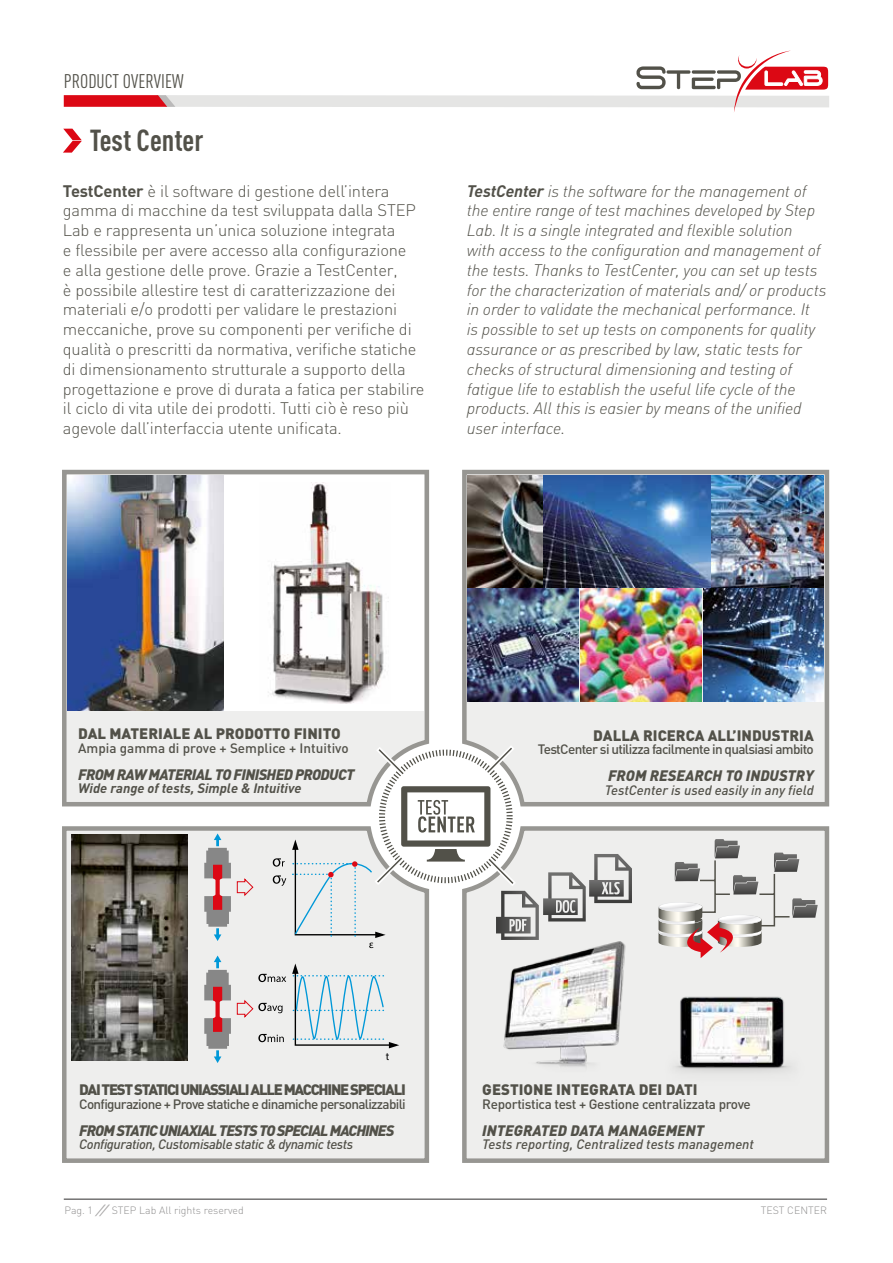
<style>
.page{position:relative;width:893px;height:1263px;background:#fff}
.page>*{position:absolute;margin:0;border:0;box-sizing:border-box;transform-origin:0 0}
.t1{font:700 30px "DIN Cond";color:#525149}
.t2{font:19.5px "DIN Cond";color:#525149}
.t3{font:300 16.5px/19.8px "DIN";letter-spacing:-.01em;color:#525149}
.t4{font:16.5px/19.8px "DIN Light Italic Alt";letter-spacing:-.01em;color:#525149}
.t5{font:900 15px "DIN";color:#525149}
.t6{font:italic 900 15px "DIN";color:#525149}
.t7{font:900 15px "DIN";letter-spacing:-.085em;color:#525149}
.t8{font:italic 900 15px "DIN";letter-spacing:-.06em;color:#525149}
.t9{font:italic 900 15px "DIN";letter-spacing:-.04em;color:#525149}
.t10{font:500 13.5px "DIN";letter-spacing:-.05em;color:#525149}
.t11{font:italic 500 13.5px "DIN";color:#525149}
.t12{font:italic 500 13.5px "DIN";letter-spacing:-.03em;color:#525149}
.t13{font:500 13.5px "DIN";letter-spacing:-.025em;color:#525149}
.t14{font:500 13.5px "DIN";color:#525149}
.t15{font:italic 700 13.5px "DIN";color:#525149}
.t16{font:10.95px "Myriad Pro";color:#000}
.t17{font:300 10.5px "DIN";color:#908f8f}
.s1{font-weight:700}
.s2{font-family:"DIN";font-weight:700;font-style:italic}
</style>
<div class="page">
<hr style="left:64px;top:1198px;width:763px;height:2px;background:#747373">
<svg style="left:64px;top:51px;width:765px;height:61px"></svg>
<svg style="left:95px;top:1204px;width:15px;height:12px"></svg>
<svg style="left:63px;top:129px;width:19px;height:24px"></svg>
<svg style="left:62px;top:469px;width:368px;height:338px;background:#dededd"></svg>
<svg style="left:462px;top:469px;width:368px;height:338px;background:#dad9d8"></svg>
<svg style="left:62px;top:826px;width:368px;height:337px;background:#e4e4e3"></svg>
<svg style="left:462px;top:826px;width:368px;height:337px;background:#e5e5e4"></svg>
<img style="left:712px;top:475px;width:112px;height:112px">
<img style="left:468px;top:475px;width:242px;height:112px">
<img style="left:581px;top:589px;width:120px;height:112px">
<img style="left:468px;top:589px;width:111px;height:112px">
<img style="left:703px;top:589px;width:121px;height:112px">
<img style="left:663px;top:979px;width:153px;height:108px">
<svg style="left:658px;top:839px;width:160px;height:119px;background:#d3cccb"></svg>
<img style="left:68px;top:475px;width:156px;height:236px">
<img style="left:499px;top:937px;width:135px;height:140px">
<svg style="left:204px;top:833px;width:27px;height:108px;background:#b9a5a8"></svg>
<svg style="left:204px;top:955px;width:27px;height:108px;background:#b9a5a8"></svg>
<svg style="left:237px;top:745px;width:395px;height:303px"></svg>
<img style="left:71px;top:834px;width:116px;height:227px">
<div style="left:224px;top:475px;width:199px;height:236px;background:#fff"></div>
<img style="left:268px;top:483px;width:121px;height:221px">
<p class="t2" style="left:64px;top:70px;width:121px">PRODUCT OVERVIEW</p>
<h1 class="t1" style="left:90px;top:123px;width:115px">Test Center</h1>
<p class="t3" style="left:63px;top:181px;width:363px"><span class="s1">TestCenter</span> è il software di gestione dell’intera gamma di macchine da test sviluppata dalla STEP Lab e rappresenta un’unica soluzione integrata<br>e flessibile per avere accesso alla configurazione<br>e alla gestione delle prove. Grazie a TestCenter,<br>è possibile allestire test di caratterizzazione dei materiali e/o prodotti per validare le prestazioni meccaniche, prove su componenti per verifiche di qualità o prescritti da normativa, verifiche statiche di dimensionamento strutturale a supporto della progettazione e prove di durata a fatica per stabilire il ciclo di vita utile dei prodotti. Tutti ciò è reso più agevole dall’interfaccia utente unificata.</p>
<p class="t4" style="left:467px;top:181px;width:361px"><span class="s2">TestCenter</span> is the software for the management of the entire range of test machines developed by Step Lab. It is a single integrated and flexible solution<br>with access to the configuration and management of the tests. Thanks to TestCenter, you can set up tests for the characterization of materials and/ or products in order to validate the mechanical performance. It<br>is possible to set up tests on components for quality assurance or as prescribed by law, static tests for checks of structural dimensioning and testing of fatigue life to establish the useful life cycle of the products. All this is easier by means of the unified user interface.</p>
<p class="t5" style="left:78px;top:724px;width:264px">DAL MATERIALE AL PRODOTTO FINITO</p>
<p class="t14" style="left:78px;top:739px;width:272px">Ampia gamma di prove + Semplice + Intuitivo</p>
<p class="t9" style="left:78px;top:765px;width:278px">FROM RAW MATERIAL TO FINISHED PRODUCT</p>
<p class="t15" style="left:78px;top:780px;width:225px">Wide range of tests, Simple &amp; Intuitive</p>
<p class="t5" style="left:593px;top:725px;width:222px">DALLA RICERCA ALL’INDUSTRIA</p>
<p class="t10" style="left:538px;top:741px;width:277px">TestCenter si utilizza facilmente in qualsiasi ambito</p>
<p class="t6" style="left:608px;top:766px;width:207px">FROM RESEARCH TO INDUSTRY</p>
<p class="t11" style="left:605px;top:781px;width:210px">TestCenter is used easily in any field</p>
<p class="t16" style="left:386px;top:1049px;width:5px">t</p>
<p class="t7" style="left:79px;top:1080px;width:328px">DAI TEST STATICI UNIASSIALI ALLE MACCHINE SPECIALI</p>
<p class="t10" style="left:79px;top:1095px;width:328px">Configurazione + Prove statiche e dinamiche personalizzabili</p>
<p class="t8" style="left:79px;top:1120px;width:316px">FROM STATIC UNIAXIAL TESTS TO SPECIAL MACHINES</p>
<p class="t12" style="left:79px;top:1136px;width:276px">Configuration, Customisable static &amp; dynamic tests</p>
<p class="t5" style="left:482px;top:1080px;width:217px">GESTIONE INTEGRATA DEI DATI</p>
<p class="t13" style="left:482px;top:1095px;width:270px">Reportistica test + Gestione centralizzata prove</p>
<p class="t6" style="left:482px;top:1120px;width:223px">INTEGRATED DATA MANAGEMENT</p>
<p class="t11" style="left:482px;top:1136px;width:273px">Tests reporting, Centralized tests management</p>
<p class="t17" style="left:64px;top:1204px;width:30px">Pag. 1</p>
<p class="t17" style="left:112px;top:1204px;width:133px">STEP Lab All rights reserved</p>
<p class="t17" style="left:761px;top:1204px;width:68px">TEST CENTER</p>
</div>
